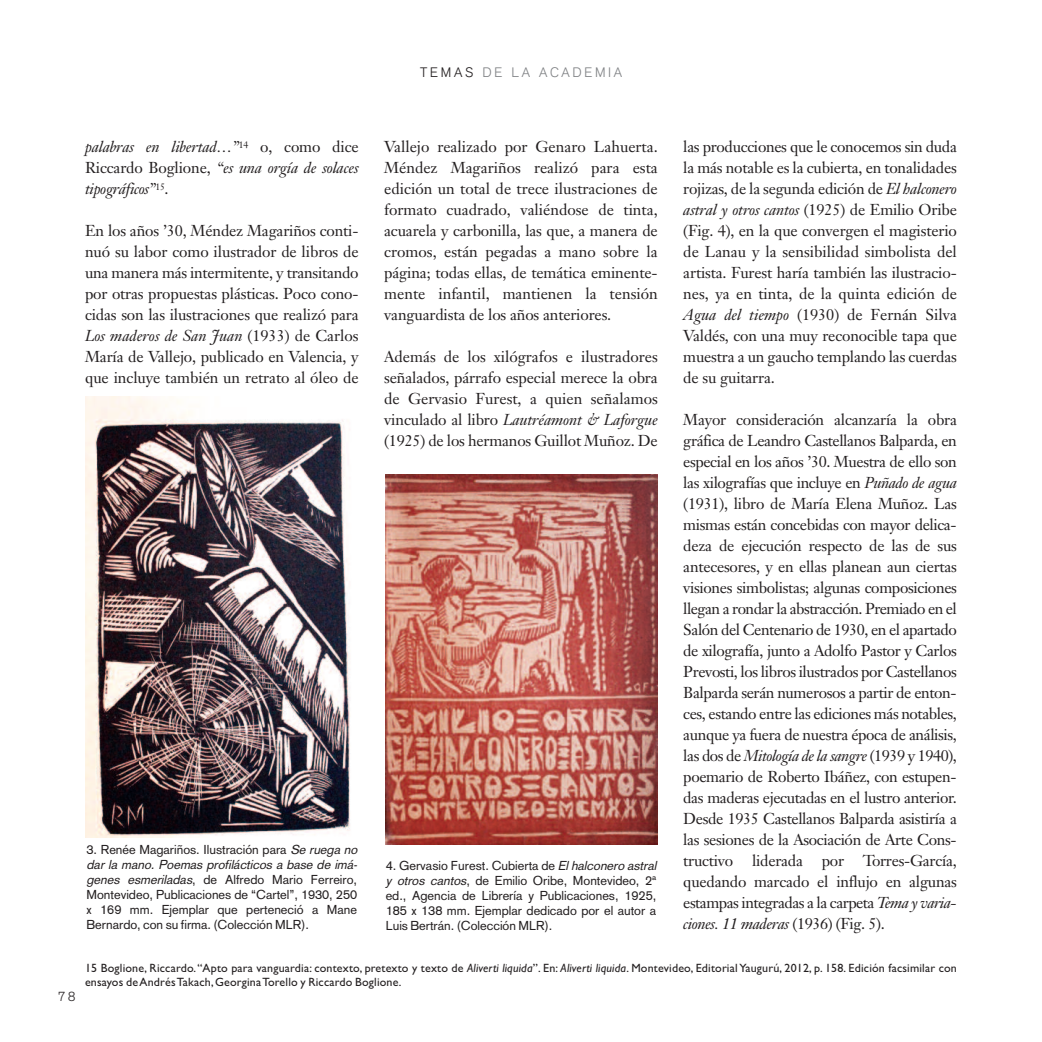
<style>
.page{position:relative;width:1042px;height:1042px;background:#fff}
.page>*{position:absolute;margin:0;border:0;box-sizing:border-box;transform-origin:0 0}
.t1{font:15.6px/21px "Janson Text";letter-spacing:-.01em;color:#231f20;text-align:justify}
.t2{font:italic 15.6px/21px "Janson Text";letter-spacing:-.01em;color:#231f20;text-align:justify}
.t3{font:300 13.5px "Akzidenz Grotesk";letter-spacing:.2em;color:#808285}
.t4{font:300 12.9px "Akzidenz Grotesk";color:#231f20}
.t5{font:12.75px/15px "Akzidenz Grotesk";color:#231f20}
.t6{font:12px/14.4px "Gill Sans";letter-spacing:.015em;color:#231f20}
.s1{color:#231f20}
.s2{font-style:italic}
.s3{font-style:normal}
</style>
<div class="page">
<img style="left:85px;top:397px;width:265px;height:441px">
<img style="left:385px;top:475px;width:273px;height:369px">
<p class="t3" style="left:420px;top:67px;width:203px"><span class="s1">TEMAS</span> DE LA ACADEMIA</p>
<p class="t4" style="left:58px;top:992px;width:18px">78</p>
<p class="t1" style="left:683px;top:138px;width:275px">las producciones que le conocemos sin duda la más notable es la cubierta, en tonalidades rojizas, de la segunda edición de <span class="s2">El halconero astral y otros cantos</span> (1925) de Emilio Oribe (Fig. 4), en la que convergen el magisterio de Lanau y la sensibilidad simbolista del artista. Furest haría también las ilustracio&shy;nes, ya en tinta, de la quinta edición de <span class="s2">Agua del tiempo</span> (1930) de Fernán Silva Valdés, con una muy reconocible tapa que muestra a un gaucho templando las cuerdas de su guitarra.</p>
<p class="t1" style="left:683px;top:411px;width:275px">Mayor consideración alcanzaría la obra gráfica de Leandro Castellanos Balparda, en especial en los años ’30. Muestra de ello son las xilografías que incluye en <span class="s2">Puñado de agua </span>(1931), libro de María Elena Muñoz. Las mismas están concebidas con mayor delica&shy;deza de ejecución respecto de las de sus antecesores, y en ellas planean aun ciertas visiones simbolistas; algunas composiciones llegan a rondar la abstracción. Premiado en el Salón del Centenario de 1930, en el apartado de xilografía, junto a Adolfo Pastor y Carlos Prevosti, los libros ilustrados por Castellanos Balparda serán numerosos a partir de enton&shy;ces, estando entre las ediciones más notables, aunque ya fuera de nuestra época de análisis, las dos de <span class="s2">Mitología de la sangre</span> (1939 y 1940), poemario de Roberto Ibáñez, con estupen&shy;das maderas ejecutadas en el lustro anterior.<br>Desde 1935 Castellanos Balparda asistiría a las sesiones de la Asociación de Arte Cons&shy;tructivo liderada por Torres-García, quedando marcado el influjo en algunas estampas integradas a la carpeta <span class="s2">Tema y varia&shy;ciones. 11 maderas</span> (1936) (Fig. 5).</p>
<p class="t1" style="left:384px;top:138px;width:275px">Vallejo realizado por Genaro Lahuerta.<br>Méndez Magariños realizó para esta edición un total de trece ilustraciones de formato cuadrado, valiéndose de tinta, acuarela y carbonilla, las que, a manera de cromos, están pegadas a mano sobre la página; todas ellas, de temática eminente&shy;mente infantil, mantienen la tensión vanguardista de los años anteriores.</p>
<p class="t1" style="left:384px;top:348px;width:275px">Además de los xilógrafos e ilustradores señalados, párrafo especial merece la obra de Gervasio Furest, a quien señalamos vinculado al libro <span class="s2">Lautréamont &amp; Laforgue </span>(1925) de los hermanos Guillot Muñoz. De</p>
<p class="t2" style="left:85px;top:138px;width:275px">palabras en libertad…”<sup>14</sup> <span class="s3">o, como dice Riccardo Boglione,</span> “es una orgía de solaces tipográficos”<sup>15</sup><span class="s3">.</span></p>
<p class="t1" style="left:85px;top:222px;width:275px">En los años ’30, Méndez Magariños conti&shy;nuó su labor como ilustrador de libros de una manera más intermitente, y transitando por otras propuestas plásticas. Poco cono&shy;cidas son las ilustraciones que realizó para <span class="s2">Los maderos de San Juan</span> (1933) de Carlos María de Vallejo, publicado en Valencia, y que incluye también un retrato al óleo de</p>
<p class="t5" style="left:87px;top:843px;width:275px">3. Renée Magariños. Ilustración para <span class="s2">Seruegano dar la mano. Poemas profilácticos a base de imá&shy;genes esmeriladas</span>, de Alfredo Mario Ferreiro, Montevideo, Publicaciones de “Cartel”, 1930, 250 x 169 mm. Ejemplar que perteneció a Mane Bernardo, con su firma. (Colección MLR).</p>
<p class="t6" style="left:85px;top:960px;width:873px">15 Boglione, Riccardo.“Apto para vanguardia: contexto, pretexto y texto de <span class="s2">Aliverti liquida</span>”. En: <span class="s2">Aliverti liquida</span>. Montevideo, EditorialYaugurú, 2012, p. 158. Edición facsimilar con ensayos deAndrésTakach,GeorginaTorello y Riccardo Boglione.</p>
<p class="t5" style="left:386px;top:859px;width:275px">4. Gervasio Furest. Cubierta de <span class="s2">Elhalconeroastral y otros cantos</span>, de Emilio Oribe, Montevideo, 2ª ed., Agencia de Librería y Publicaciones, 1925, 185 x 138 mm. Ejemplar dedicado por el autor a Luis Bertrán. (Colección MLR).</p>
</div>
